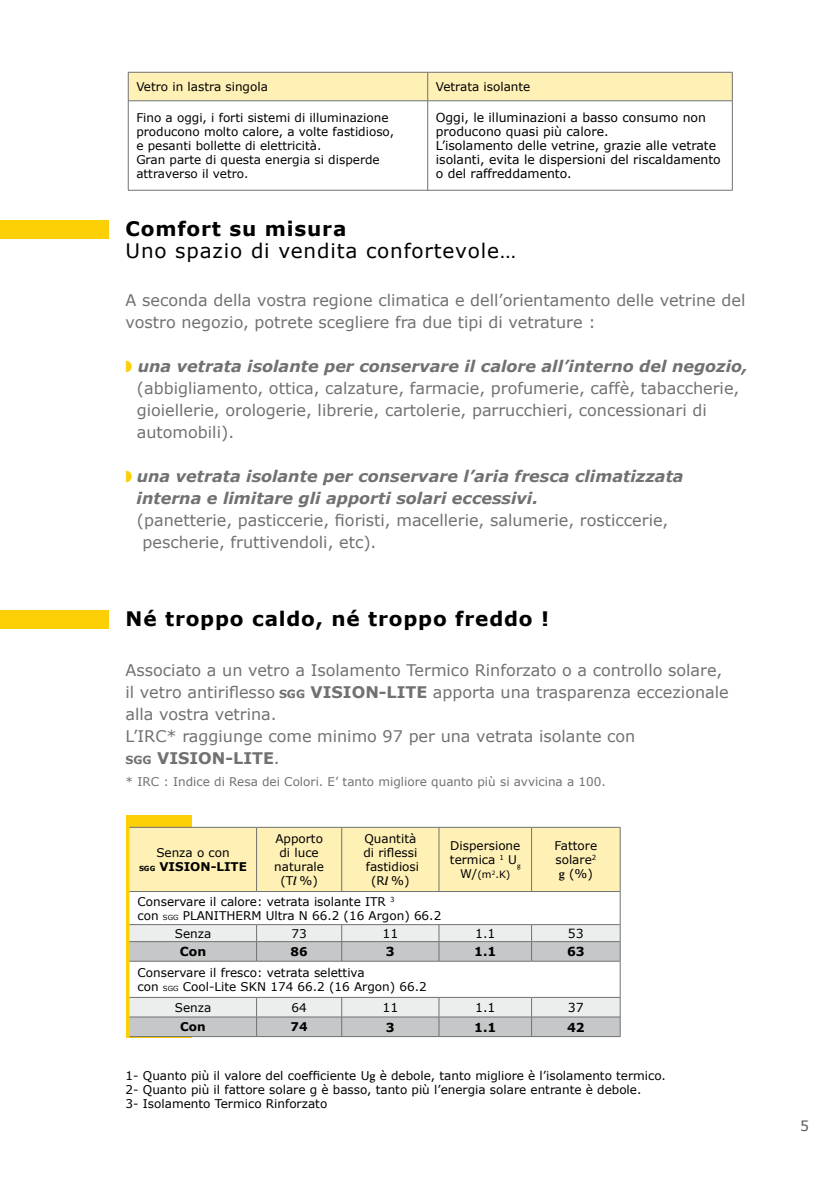
<style>
.page{position:relative;width:840px;height:1191px;background:#fff}
.page>*{position:absolute;margin:0;border:0;box-sizing:border-box;transform-origin:0 0}
.t1{font:700 20px "Verdana";letter-spacing:.04em;color:#000}
.t2{font:20px "Verdana";letter-spacing:.04em;color:#000}
.t3{font:16px/22px "Verdana";color:#707172}
.t4{font:italic 700 16px/22px "Verdana";color:#707172}
.t5{font:14px "Verdana";color:#58585a}
.t6{font:12.4px/14px "Verdana";color:#000}
.t7{font:700 12.4px "Verdana";color:#000}
.t8{font:12px/14px "Verdana";color:#000}
.t9{font:12px "Verdana";color:#707172}
.t10{font:700 12px/14px "Verdana";color:#000;text-align:center}
.t11{font:10px "Verdana";color:#000}
.s1{color:#fdd006}
.s2{font-weight:700;font-style:italic}
.s3{font-weight:700;font-size:11.2px}
.s4{font-weight:700}
.s5{font-weight:400}
.s6{font-size:7px}
.s7{font-family:"Times";font-weight:600;font-style:italic}
.s8{font-size:12px}
.s9{font-family:"Times";font-weight:600}
</style>
<div class="page">
<div style="left:0;top:610px;width:108px;height:19px;background:#fdd006"></div>
<div style="left:0;top:220px;width:108px;height:19px;background:#fdd006"></div>
<svg style="left:129px;top:101px;width:602px;height:89px"></svg>
<div style="left:128px;top:72px;width:604px;height:29px;background:#fff1b6"></div>
<hr style="left:128px;top:100px;width:299px;height:1px;background:#707172">
<hr style="left:128px;top:101px;width:1px;height:89px;background:#707172">
<hr style="left:427px;top:101px;width:1px;height:89px;background:#707172">
<hr style="left:731px;top:101px;width:1px;height:89px;background:#707172">
<hr style="left:128px;top:190px;width:299px;height:1px;background:#707172">
<hr style="left:427px;top:72px;width:305px;height:1px;background:#707172">
<hr style="left:427px;top:100px;width:304px;height:1px;background:#707172">
<hr style="left:427px;top:190px;width:305px;height:1px;background:#707172">
<div style="left:125px;top:815px;width:66px;height:223px;background:#fdd006"></div>
<div style="left:129px;top:828px;width:490px;height:63px;background:#fff1b6"></div>
<div style="left:129px;top:892px;width:62px;height:32px;background:#fff"></div>
<svg style="left:129px;top:925px;width:490px;height:16px;background:#eaebeb"></svg>
<svg style="left:129px;top:942px;width:490px;height:94px"></svg>
<hr style="left:129px;top:827px;width:127px;height:1px;background:#707172">
<hr style="left:256px;top:827px;width:86px;height:1px;background:#707172">
<hr style="left:256px;top:827px;width:1px;height:64px;background:#707172">
<hr style="left:341px;top:827px;width:1px;height:64px;background:#707172">
<hr style="left:438px;top:827px;width:1px;height:64px;background:#707172">
<hr style="left:531px;top:827px;width:1px;height:64px;background:#707172">
<hr style="left:619px;top:827px;width:1px;height:64px;background:#707172">
<hr style="left:129px;top:891px;width:127px;height:1px;background:#707172">
<hr style="left:256px;top:891px;width:86px;height:1px;background:#707172">
<hr style="left:619px;top:891px;width:1px;height:33px;background:#707172">
<hr style="left:129px;top:924px;width:127px;height:1px;background:#707172">
<hr style="left:256px;top:924px;width:86px;height:1px;background:#707172">
<hr style="left:129px;top:941px;width:127px;height:1px;background:#707172">
<hr style="left:256px;top:941px;width:86px;height:1px;background:#707172">
<svg style="left:256px;top:925px;width:1px;height:36px"></svg>
<svg style="left:341px;top:925px;width:1px;height:36px"></svg>
<svg style="left:438px;top:925px;width:1px;height:36px"></svg>
<svg style="left:531px;top:925px;width:1px;height:36px"></svg>
<svg style="left:619px;top:924px;width:1px;height:37px"></svg>
<hr style="left:129px;top:961px;width:127px;height:1px;background:#707172">
<hr style="left:256px;top:961px;width:86px;height:1px;background:#707172">
<hr style="left:619px;top:961px;width:1px;height:36px;background:#707172">
<hr style="left:129px;top:997px;width:127px;height:1px;background:#707172">
<hr style="left:256px;top:997px;width:86px;height:1px;background:#707172">
<hr style="left:129px;top:1016px;width:127px;height:1px;background:#707172">
<hr style="left:256px;top:1016px;width:86px;height:1px;background:#707172">
<svg style="left:256px;top:997px;width:1px;height:39px"></svg>
<svg style="left:341px;top:998px;width:1px;height:38px"></svg>
<svg style="left:438px;top:998px;width:1px;height:38px"></svg>
<svg style="left:531px;top:998px;width:1px;height:38px"></svg>
<svg style="left:619px;top:997px;width:1px;height:39px"></svg>
<hr style="left:129px;top:1036px;width:127px;height:1px;background:#707172">
<hr style="left:256px;top:1036px;width:86px;height:1px;background:#707172">
<hr style="left:342px;top:827px;width:96px;height:1px;background:#707172">
<hr style="left:438px;top:827px;width:93px;height:1px;background:#707172">
<hr style="left:531px;top:827px;width:89px;height:1px;background:#707172">
<hr style="left:342px;top:891px;width:96px;height:1px;background:#707172">
<hr style="left:438px;top:891px;width:93px;height:1px;background:#707172">
<hr style="left:531px;top:891px;width:88px;height:1px;background:#707172">
<hr style="left:342px;top:924px;width:96px;height:1px;background:#707172">
<hr style="left:438px;top:924px;width:93px;height:1px;background:#707172">
<hr style="left:531px;top:924px;width:88px;height:1px;background:#707172">
<hr style="left:342px;top:941px;width:96px;height:1px;background:#707172">
<hr style="left:438px;top:941px;width:93px;height:1px;background:#707172">
<hr style="left:531px;top:941px;width:88px;height:1px;background:#707172">
<hr style="left:342px;top:961px;width:96px;height:1px;background:#707172">
<hr style="left:438px;top:961px;width:93px;height:1px;background:#707172">
<hr style="left:531px;top:961px;width:88px;height:1px;background:#707172">
<hr style="left:342px;top:997px;width:96px;height:1px;background:#707172">
<hr style="left:438px;top:997px;width:93px;height:1px;background:#707172">
<hr style="left:531px;top:997px;width:88px;height:1px;background:#707172">
<hr style="left:342px;top:1016px;width:96px;height:1px;background:#707172">
<hr style="left:438px;top:1016px;width:93px;height:1px;background:#707172">
<hr style="left:531px;top:1016px;width:88px;height:1px;background:#707172">
<hr style="left:342px;top:1036px;width:96px;height:1px;background:#707172">
<hr style="left:438px;top:1036px;width:93px;height:1px;background:#707172">
<hr style="left:531px;top:1036px;width:89px;height:1px;background:#707172">
<p class="t8" style="left:136px;top:80px;width:133px">Vetro in lastra singola</p>
<p class="t8" style="left:435px;top:80px;width:96px">Vetrata isolante</p>
<p class="t8" style="left:136px;top:111px;width:259px">Fino a oggi, i forti sistemi di illuminazione producono molto calore, a volte fastidioso, e pesanti bollette di elettricità.<br>Gran parte di questa energia si disperde attraverso il vetro.</p>
<p class="t6" style="left:435px;top:111px;width:286px">Oggi, le illuminazioni a basso consumo non producono quasi più calore.<br>L’isolamento delle vetrine, grazie alle vetrate isolanti, evita le dispersioni del riscaldamento o del raffreddamento.</p>
<p class="t1" style="left:125px;top:216px;width:222px">Comfort su misura</p>
<p class="t2" style="left:125px;top:238px;width:392px">Uno spazio di vendita confortevole…</p>
<p class="t3" style="left:125px;top:290px;width:621px">A seconda della vostra regione climatica e dell’orientamento delle vetrine del vostro negozio, potrete scegliere fra due tipi di vetrature :</p>
<p class="t3" style="left:137px;top:356px;width:612px;text-indent:-11px"><span class="s1">◗</span> <span class="s2">una vetrata isolante per conservare il calore all’interno del negozio, </span>(abbigliamento, ottica, calzature, farmacie, profumerie, caffè, tabaccherie, gioiellerie, orologerie, librerie, cartolerie, parrucchieri, concessionari di automobili).</p>
<p class="t4" style="left:136px;top:465px;width:548px;text-indent:-11px"><span class="s1">◗</span> una vetrata isolante per conservare l’aria fresca climatizzata interna e limitare gli apporti solari eccessivi.</p>
<p class="t3" style="left:142px;top:510px;width:527px;text-indent:-6px">(panetterie, pasticcerie, fioristi, macellerie, salumerie, rosticcerie, pescherie, fruttivendoli, etc).</p>
<p class="t1" style="left:125px;top:605px;width:425px">Né troppo caldo, né troppo freddo !</p>
<p class="t3" style="left:125px;top:659px;width:604px">Associato a un vetro a Isolamento Termico Rinforzato o a controllo solare, il vetro antiriflesso <span class="s3">SGG</span> <span class="s4">VISION-LITE</span> apporta una trasparenza eccezionale alla vostra vetrina.<br>L’IRC* raggiunge come minimo 97 per una vetrata isolante con<br><span class="s3">SGG</span> <span class="s4">VISION-LITE</span>.</p>
<p class="t9" style="left:125px;top:774px;width:481px">* IRC : Indice di Resa dei Colori. E’ tanto migliore quanto più si avvicina a 100.</p>
<p class="t10" style="left:139px;top:845px;width:109px"><span class="s5">Senza o con<br></span><span class="s6">SGG</span> VISION-LITE</p>
<p class="t8" style="left:274px;top:832px;width:51px;text-align:center">Apporto di luce naturale (T<span class="s7">l</span> %)</p>
<p class="t8" style="left:363px;top:832px;width:57px;text-align:center">Quantità di riflessi fastidiosi (R<span class="s7">l</span> %)</p>
<p class="t8" style="left:449px;top:839px;width:72px">Dispersione termica <sup>1</sup> U<sub>g</sub></p>
<p class="t11" style="left:460px;top:868px;width:52px"><span class="s8">W/</span>(m<sup>2</sup>.K)</p>
<p class="t8" style="left:554px;top:839px;width:44px;text-align:justify">Fattore solare<sup>2 </sup><span class="s9">g</span> (%)</p>
<p class="t8" style="left:137px;top:894px;width:305px">Conservare il calore: vetrata isolante ITR <sup>3<br></sup>con <span class="s6">SGG</span> PLANITHERM Ultra N 66.2 (16 Argon) 66.2</p>
<p class="t8" style="left:175px;top:926px;width:38px">Senza</p>
<p class="t8" style="left:291px;top:926px;width:17px">73</p>
<p class="t6" style="left:382px;top:926px;width:17px">11</p>
<p class="t6" style="left:475px;top:926px;width:22px">1.1</p>
<p class="t6" style="left:567px;top:926px;width:17px">53</p>
<p class="t7" style="left:180px;top:943px;width:28px">Con</p>
<p class="t10" style="left:290px;top:944px;width:19px">86</p>
<p class="t7" style="left:385px;top:943px;width:10px">3</p>
<p class="t7" style="left:474px;top:943px;width:24px">1.1</p>
<p class="t7" style="left:566px;top:943px;width:19px">63</p>
<p class="t8" style="left:137px;top:965px;width:290px">Conservare il fresco: vetrata selettiva<br>con <span class="s6">SGG</span> Cool-Lite SKN 174 66.2 (16 Argon) 66.2</p>
<p class="t8" style="left:175px;top:1000px;width:38px">Senza</p>
<p class="t8" style="left:291px;top:1000px;width:17px">64</p>
<p class="t6" style="left:382px;top:1000px;width:17px">11</p>
<p class="t6" style="left:475px;top:1000px;width:22px">1.1</p>
<p class="t6" style="left:567px;top:1000px;width:17px">37</p>
<p class="t10" style="left:180px;top:1020px;width:27px">Con</p>
<p class="t10" style="left:290px;top:1020px;width:19px">74</p>
<p class="t7" style="left:385px;top:1019px;width:10px">3</p>
<p class="t7" style="left:474px;top:1019px;width:24px">1.1</p>
<p class="t7" style="left:566px;top:1019px;width:19px">42</p>
<p class="t8" style="left:125px;top:1068px;width:541px">1- Quanto più il valore del coefficiente U<span class="s9">g</span> è debole, tanto migliore è l’isolamento termico.<br>2- Quanto più il fattore solare g è basso, tanto più l’energia solare entrante è debole.<br>3- Isolamento Termico Rinforzato</p>
<p class="t5" style="left:799px;top:1116px;width:10px">5</p>
</div>
